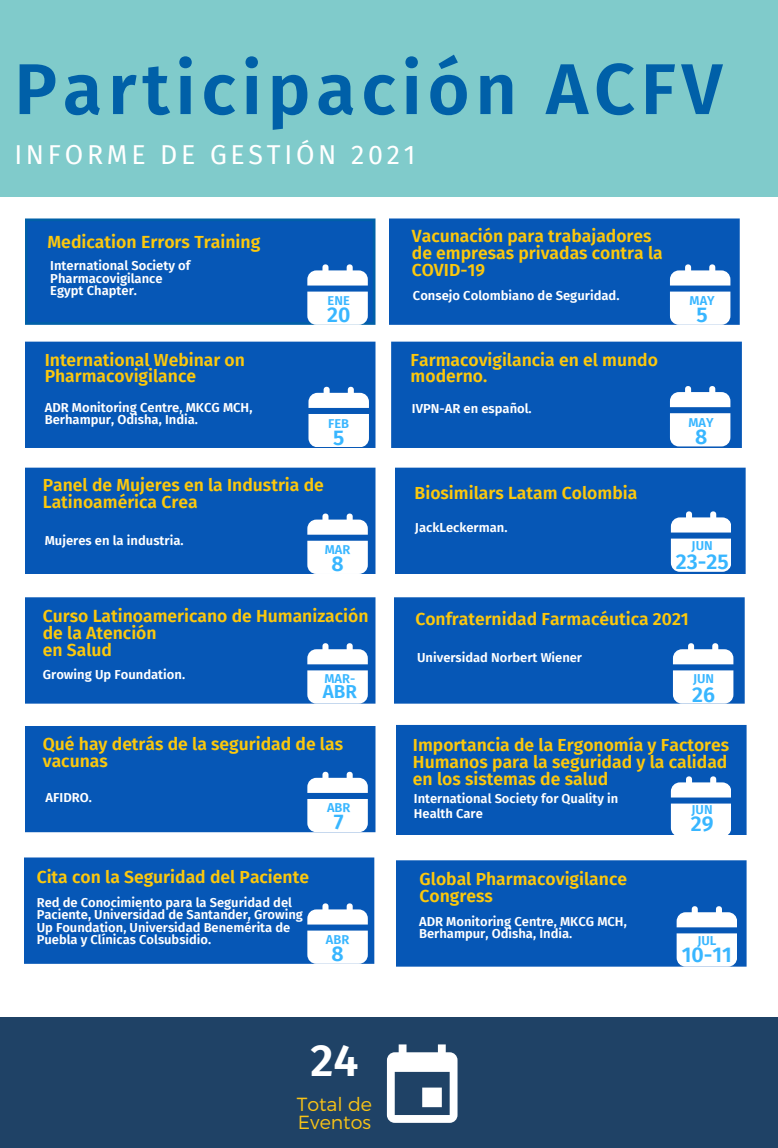
<style>
.page{position:relative;width:778px;height:1148px;background:#fff}
.page>*{position:absolute;margin:0;border:0;box-sizing:border-box;transform-origin:0 0}
.t1{font:600 71.88px "Fira Sans";letter-spacing:.08em;color:#0060a8}
.t2{font:600 45px "Fira Sans";color:#fff}
.t3{font:26.62px "Fira Sans";letter-spacing:.14em;color:#fff}
.t4{font:600 21.38px "Fira Sans";color:#38b6ff}
.t5{font:600 21.25px "Fira Sans";color:#38b6ff}
.t6{font:300 19px/17.8px "Montserrat";color:#f9c316}
.t7{font:600 18.75px "Fira Sans";color:#38b6ff}
.t8{font:600 17.62px "Fira Sans";color:#fcc80c}
.t9{font:600 17.5px/16.9px "Fira Sans";color:#fcc80c}
.t10{font:600 13px/12.2px "Fira Sans";color:#fff}
.t11{font:600 12.88px "Fira Sans";color:#38b6ff}
</style>
<div class="page">
<div style="left:0;top:0;width:777px;height:196px;background:#80cbcb"></div>
<div style="left:0;top:1017px;width:777px;height:130px;background:#1f4266"></div>
<svg style="left:387px;top:1044px;width:70px;height:78px"></svg>
<svg style="left:25px;top:218px;width:350px;height:107px;background:#085ab5"></svg>
<div style="left:54px;top:248px;width:292px;height:48px;background:#0657b6"></div>
<div style="left:25px;top:341px;width:350px;height:107px;background:#0657b6"></div>
<div style="left:54px;top:371px;width:292px;height:48px;background:#0657b6"></div>
<div style="left:25px;top:467px;width:350px;height:107px;background:#0657b6"></div>
<div style="left:54px;top:497px;width:292px;height:48px;background:#0657b6"></div>
<div style="left:25px;top:597px;width:350px;height:106px;background:#0657b6"></div>
<div style="left:54px;top:626px;width:292px;height:48px;background:#0657b6"></div>
<div style="left:395px;top:467px;width:350px;height:107px;background:#0657b6"></div>
<div style="left:424px;top:497px;width:291px;height:48px;background:#0657b6"></div>
<div style="left:25px;top:726px;width:350px;height:106px;background:#0657b6"></div>
<div style="left:54px;top:755px;width:292px;height:48px;background:#0657b6"></div>
<div style="left:24px;top:857px;width:350px;height:106px;background:#0657b6"></div>
<div style="left:53px;top:887px;width:291px;height:47px;background:#0657b6"></div>
<svg style="left:307px;top:264px;width:60px;height:60px"></svg>
<svg style="left:308px;top:387px;width:60px;height:60px"></svg>
<svg style="left:307px;top:513px;width:60px;height:60px"></svg>
<svg style="left:307px;top:643px;width:60px;height:60px"></svg>
<svg style="left:307px;top:771px;width:60px;height:60px"></svg>
<svg style="left:307px;top:903px;width:60px;height:60px"></svg>
<div style="left:396px;top:860px;width:350px;height:106px;background:#0657b6"></div>
<div style="left:425px;top:889px;width:291px;height:48px;background:#0657b6"></div>
<svg style="left:676px;top:906px;width:60px;height:60px"></svg>
<div style="left:391px;top:341px;width:350px;height:107px;background:#0657b6"></div>
<div style="left:420px;top:371px;width:292px;height:48px;background:#0657b6"></div>
<svg style="left:669px;top:386px;width:60px;height:60px"></svg>
<div style="left:389px;top:218px;width:350px;height:107px;background:#0657b6"></div>
<div style="left:418px;top:248px;width:292px;height:48px;background:#0657b6"></div>
<svg style="left:669px;top:264px;width:60px;height:60px"></svg>
<svg style="left:670px;top:511px;width:60px;height:60px"></svg>
<div style="left:396px;top:725px;width:350px;height:110px;background:#0657b6"></div>
<div style="left:425px;top:754px;width:291px;height:51px;background:#0657b6"></div>
<svg style="left:670px;top:776px;width:60px;height:59px"></svg>
<div style="left:394px;top:597px;width:350px;height:106px;background:#0657b6"></div>
<div style="left:423px;top:626px;width:291px;height:48px;background:#0657b6"></div>
<svg style="left:672px;top:643px;width:60px;height:60px"></svg>
<h6 class="t1" style="left:14px;top:47px;width:709px">Participación ACFV</h6>
<p class="t3" style="left:14px;top:139px;width:402px">INFORME DE GESTIÓN 2021</p>
<h4 class="t8" style="left:47px;top:232px;width:214px">Medication Errors Training</h4>
<p class="t10" style="left:50px;top:260px;width:141px">International Society of<br>Pharmacovigilance</p>
<p class="t10" style="left:50px;top:284px;width:88px">Egypt Chapter.</p>
<p class="t9" style="left:45px;top:351px;width:202px">International Webinar on<br>Pharmacovigilance</p>
<p class="t10" style="left:45px;top:401px;width:209px">ADR Monitoring Centre, MKCG MCH,<br>Berhampur, Odisha, India.</p>
<h4 class="t11" style="left:327px;top:293px;width:24px">ENE</h4>
<h4 class="t5" style="left:327px;top:302px;width:25px">20</h4>
<h6 class="t11" style="left:328px;top:415px;width:22px">FEB</h6>
<h6 class="t5" style="left:333px;top:424px;width:13px">5</h6>
<h4 class="t9" style="left:43px;top:477px;width:282px">Panel de Mujeres en la Industria de<br>Latinoamérica Crea</h4>
<p class="t10" style="left:45px;top:535px;width:140px">Mujeres en la industria.</p>
<p class="t11" style="left:324px;top:542px;width:27px">MAR</p>
<p class="t5" style="left:331px;top:551px;width:14px">8</p>
<h6 class="t9" style="left:43px;top:607px;width:327px">Curso Latinoamericano de Humanización de la Atención<br>en Salud</h6>
<h4 class="t11" style="left:324px;top:671px;width:32px">MAR-</h4>
<h4 class="t7" style="left:322px;top:680px;width:36px">ABR</h4>
<p class="t10" style="left:43px;top:669px;width:144px">Growing Up Foundation.</p>
<p class="t9" style="left:43px;top:735px;width:301px">Qué hay detrás de la seguridad de las vacunas</p>
<h6 class="t10" style="left:46px;top:791px;width:48px">AFIDRO.</h6>
<h4 class="t11" style="left:327px;top:800px;width:25px">ABR</h4>
<h4 class="t5" style="left:333px;top:809px;width:11px">7</h4>
<p class="t9" style="left:37px;top:869px;width:273px">Cita con la Seguridad del Paciente</p>
<p class="t10" style="left:37px;top:896px;width:267px">Red de Conocimiento para la Seguridad del Paciente, Universidad de Santander, Growing Up Foundation, Universidad Benemérita de Puebla y Clínicas Colsubsidio.</p>
<h6 class="t11" style="left:326px;top:932px;width:25px">ABR</h6>
<h6 class="t5" style="left:331px;top:941px;width:14px">8</h6>
<h1 class="t2" style="left:310px;top:1033px;width:50px">24</h1>
<h2 class="t6" style="left:297px;top:1094px;width:77px">Total de<br>Eventos</h2>
<p class="t9" style="left:411px;top:228px;width:252px">Vacunación para trabajadores de empresas privadas contra la<br>COVID-19</p>
<h6 class="t10" style="left:413px;top:290px;width:208px">Consejo Colombiano de Seguridad.</h6>
<h4 class="t11" style="left:689px;top:293px;width:27px">MAY</h4>
<h4 class="t5" style="left:696px;top:302px;width:13px">5</h4>
<h3 class="t9" style="left:410px;top:351px;width:249px">Farmacovigilancia en el mundo moderno.</h3>
<p class="t10" style="left:411px;top:403px;width:121px">IVPN-AR en español.</p>
<p class="t9" style="left:414px;top:485px;width:224px">Biosimilars Latam Colombia</p>
<h6 class="t10" style="left:415px;top:521px;width:94px">JackLeckerman.</h6>
<h4 class="t11" style="left:688px;top:414px;width:27px">MAY</h4>
<h4 class="t5" style="left:694px;top:424px;width:14px">8</h4>
<h6 class="t11" style="left:691px;top:538px;width:23px">JUN</h6>
<h6 class="t4" style="left:675px;top:549px;width:54px">23-25</h6>
<h6 class="t9" style="left:415px;top:610px;width:275px">Confraternidad Farmacéutica 2021</h6>
<h4 class="t10" style="left:417px;top:651px;width:166px">Universidad Norbert Wiener</h4>
<p class="t11" style="left:692px;top:671px;width:23px">JUN</p>
<p class="t4" style="left:691px;top:682px;width:24px">26</p>
<h4 class="t9" style="left:413px;top:736px;width:318px;text-align:justify">Importancia de la Ergonomía y Factores Humanos para la seguridad y la calidad en los sistemas de salud</h4>
<p class="t10" style="left:413px;top:791px;width:206px;line-height:15px">International Society for Quality in<br>Health Care</p>
<p class="t11" style="left:691px;top:802px;width:23px">JUN</p>
<p class="t4" style="left:690px;top:811px;width:24px">29</p>
<h4 class="t9" style="left:419px;top:871px;width:209px">Global Pharmacovigilance<br>Congress</h4>
<p class="t10" style="left:419px;top:915px;width:209px">ADR Monitoring Centre, MKCG MCH,<br>Berhampur, Odisha, India.</p>
<p class="t11" style="left:697px;top:933px;width:21px">JUL</p>
<p class="t4" style="left:681px;top:941px;width:52px">10-11</p>
</div>
